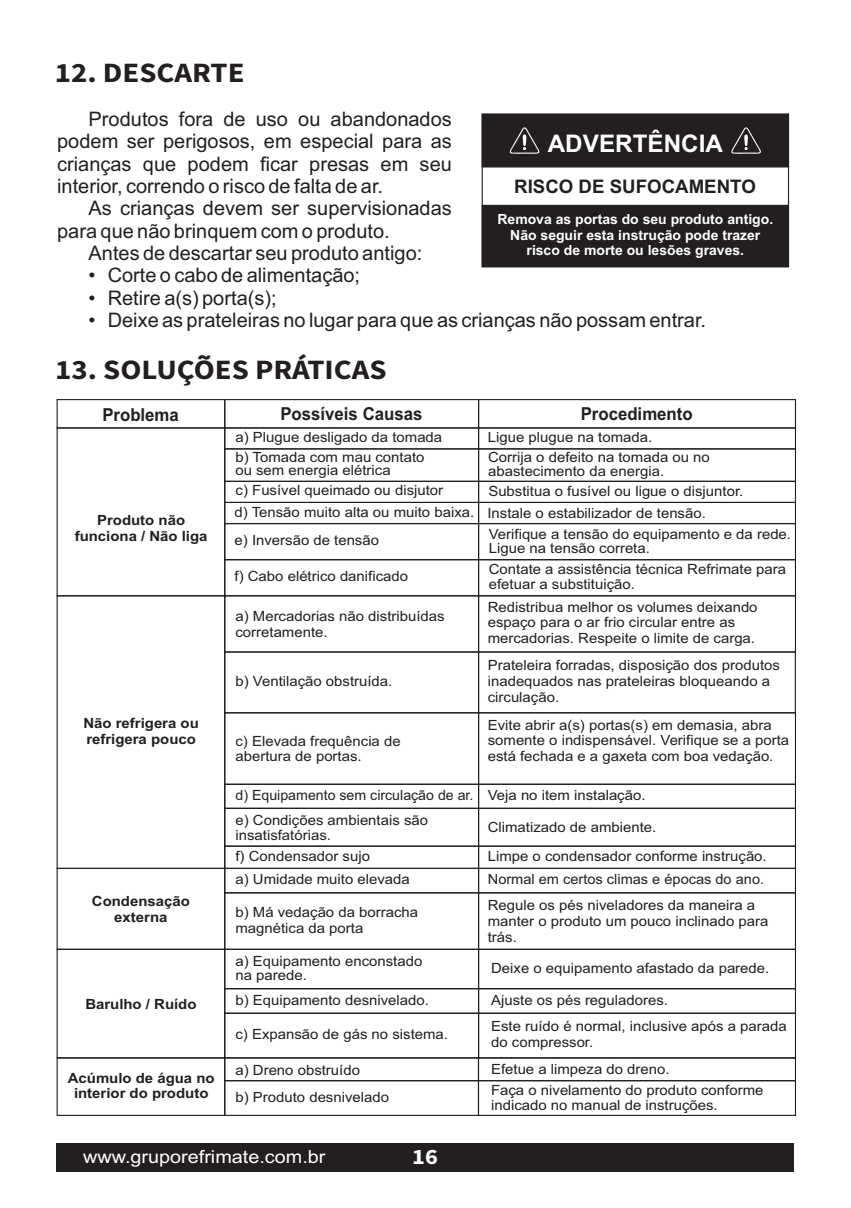
<style>
.page{position:relative;width:851px;height:1208px;background:#fff}
.page>*{position:absolute;margin:0;border:0;box-sizing:border-box;transform-origin:0 0}
.t1{font:700 28px "Source Sans Pro";color:#231f20;scale:1.1 1}
.t2{font:700 24.2px "Arial";color:#fff}
.t3{font:700 22px "Source Sans Pro";color:#fff;scale:1.1 1}
.t4{font:20px/22.4px "Arial";color:#231f20;text-align:justify}
.t5{font:700 18.6px "Arial";color:#231f20}
.t6{font:18px "Arial";color:#fff;scale:1.1 1}
.t7{font:700 17.8px "Arial";color:#231f20;scale:.94 1}
.t8{font:14px/15.8px "Arial";color:#231f20;scale:1.06 1}
.t9{font:700 14px/15.8px "Arial";color:#231f20;text-align:center;scale:1.06 1}
.t10{font:700 14px/15.6px "Arial";color:#fff;text-align:center}
.t11{font:14px/26px "Arial";color:#231f20;scale:1.04 1}
.t12{font:14px/24.6px "Arial";color:#231f20}
</style>
<div class="page">
<div style="left:57px;top:1143px;width:737px;height:28px;background:#231f20"></div>
<div style="left:57px;top:399px;width:168px;height:29px;border:1px solid #231f20"></div>
<div style="left:224px;top:399px;width:255px;height:29px;border:1px solid #231f20"></div>
<div style="left:478px;top:399px;width:317px;height:29px;border:1px solid #231f20"></div>
<div style="left:224px;top:427px;width:255px;height:22px;border:1px solid #231f20"></div>
<div style="left:224px;top:448px;width:255px;height:34px;border:1px solid #231f20"></div>
<div style="left:224px;top:481px;width:255px;height:22px;border:1px solid #231f20"></div>
<div style="left:224px;top:502px;width:255px;height:22px;border:1px solid #231f20"></div>
<div style="left:478px;top:427px;width:317px;height:22px;border:1px solid #231f20"></div>
<div style="left:478px;top:448px;width:317px;height:34px;border:1px solid #231f20"></div>
<div style="left:478px;top:481px;width:317px;height:22px;border:1px solid #231f20"></div>
<div style="left:478px;top:502px;width:317px;height:22px;border:1px solid #231f20"></div>
<div style="left:57px;top:427px;width:168px;height:169px;border:1px solid #231f20"></div>
<div style="left:224px;top:523px;width:255px;height:37px;border:1px solid #231f20"></div>
<div style="left:224px;top:559px;width:255px;height:37px;border:1px solid #231f20"></div>
<div style="left:478px;top:523px;width:317px;height:37px;border:1px solid #231f20"></div>
<div style="left:478px;top:559px;width:317px;height:37px;border:1px solid #231f20"></div>
<div style="left:224px;top:595px;width:255px;height:57px;border:1px solid #231f20"></div>
<div style="left:224px;top:651px;width:255px;height:62px;border:1px solid #231f20"></div>
<div style="left:224px;top:712px;width:255px;height:73px;border:1px solid #231f20"></div>
<div style="left:57px;top:595px;width:168px;height:274px;border:1px solid #231f20"></div>
<div style="left:224px;top:784px;width:255px;height:25px;border:1px solid #231f20"></div>
<div style="left:224px;top:807px;width:255px;height:39px;border:1px solid #231f20"></div>
<div style="left:224px;top:845px;width:255px;height:24px;border:1px solid #231f20"></div>
<div style="left:478px;top:595px;width:317px;height:57px;border:1px solid #231f20"></div>
<div style="left:478px;top:651px;width:317px;height:62px;border:1px solid #231f20"></div>
<div style="left:478px;top:712px;width:317px;height:73px;border:1px solid #231f20"></div>
<div style="left:478px;top:784px;width:317px;height:25px;border:1px solid #231f20"></div>
<div style="left:478px;top:807px;width:317px;height:39px;border:1px solid #231f20"></div>
<div style="left:478px;top:845px;width:317px;height:24px;border:1px solid #231f20"></div>
<div style="left:224px;top:868px;width:255px;height:25px;border:1px solid #231f20"></div>
<div style="left:224px;top:892px;width:255px;height:58px;border:1px solid #231f20"></div>
<div style="left:57px;top:868px;width:168px;height:82px;border:1px solid #231f20"></div>
<div style="left:224px;top:948px;width:255px;height:41px;border:1px solid #231f20"></div>
<div style="left:57px;top:948px;width:168px;height:110px;border:1px solid #231f20"></div>
<div style="left:224px;top:988px;width:255px;height:25px;border:1px solid #231f20"></div>
<div style="left:224px;top:1012px;width:255px;height:46px;border:1px solid #231f20"></div>
<div style="left:478px;top:868px;width:317px;height:25px;border:1px solid #231f20"></div>
<div style="left:478px;top:892px;width:317px;height:58px;border:1px solid #231f20"></div>
<div style="left:478px;top:948px;width:317px;height:41px;border:1px solid #231f20"></div>
<div style="left:478px;top:988px;width:317px;height:25px;border:1px solid #231f20"></div>
<div style="left:478px;top:1012px;width:317px;height:46px;border:1px solid #231f20"></div>
<div style="left:224px;top:1057px;width:255px;height:24px;border:1px solid #231f20"></div>
<div style="left:478px;top:1057px;width:317px;height:24px;border:1px solid #231f20"></div>
<div style="left:57px;top:1057px;width:168px;height:59px;border:1px solid #231f20"></div>
<div style="left:224px;top:1080px;width:255px;height:36px;border:1px solid #231f20"></div>
<div style="left:478px;top:1080px;width:317px;height:36px;border:1px solid #231f20"></div>
<div style="left:481px;top:113px;width:308px;height:55px;background:#231f20"></div>
<div style="left:481px;top:204px;width:308px;height:64px;background:#231f20"></div>
<div style="left:481px;top:114px;width:308px;height:153px;border:1px solid #231f20"></div>
<h1 class="t1" style="left:55px;top:61px;width:174px">12. DESCARTE</h1>
<h3 class="t4" style="left:57px;top:110px;width:396px;text-indent:31px">Produtos fora de uso ou abandonados podem ser perigosos, em especial para as crianças que podem ficar presas em seu interior, correndo o risco de falta de ar.</h3>
<h3 class="t4" style="left:57px;top:199px;width:396px;text-indent:31px">As crianças devem ser supervisionadas para que não brinquem com o produto.</h3>
<h3 class="t4" style="left:89px;top:244px;width:335px">Antes de descartar seu produto antigo:</h3>
<h3 class="t4" style="left:89px;top:266px;width:273px">• Corte o cabo de alimentação;</h3>
<h3 class="t4" style="left:89px;top:288px;width:189px">• Retire a(s) porta(s);</h3>
<h3 class="t4" style="left:89px;top:311px;width:619px">• Deixe as prateleiras no lugar para que as crianças não possam entrar.</h3>
<h1 class="t1" style="left:55px;top:358px;width:303px">13. SOLUÇÕES PRÁTICAS</h1>
<p class="t7" style="left:102px;top:408px;width:83px">Problema</p>
<p class="t7" style="left:280px;top:407px;width:152px">Possíveis Causas</p>
<p class="t8" style="left:235px;top:428px;width:196px;line-height:20.2px">a) Plugue desligado da tomada b) Tomada com mau contato</p>
<p class="t8" style="left:235px;top:462px;width:197px;line-height:19.8px">ou sem energia elétrica<br>c) Fusível queimado ou disjutor</p>
<p class="t8" style="left:234px;top:505px;width:227px">d) Tensão muito alta ou muito baixa.</p>
<h2 class="t2" style="left:547px;top:134px;width:177px">ADVERTÊNCIA</h2>
<h3 class="t5" style="left:514px;top:179px;width:243px">RISCO DE SUFOCAMENTO</h3>
<p class="t10" style="left:497px;top:212px;width:277px">Remova as portas do seu produto antigo.<br>Não seguir esta instrução pode trazer risco de morte ou lesões graves.</p>
<p class="t7" style="left:580px;top:407px;width:121px">Procedimento</p>
<p class="t8" style="left:487px;top:428px;width:211px;line-height:20.2px">Ligue plugue na tomada.<br>Corrija o defeito na tomada ou no</p>
<p class="t8" style="left:487px;top:461px;width:288px;line-height:21px">abastecimento da energia.<br>Substitua o fusível ou ligue o disjuntor.<br>Instale o estabilizador de tensão.<br>Verifique a tensão do equipamento e da rede.</p>
<p class="t8" style="left:488px;top:539px;width:282px;line-height:20.8px">Ligue na tensão correta.<br>Contate a assistência técnica Refrimate para</p>
<p class="t8" style="left:487px;top:573px;width:256px;line-height:23px">efetuar a substituição.<br>Redistribua melhor os volumes deixando</p>
<p class="t8" style="left:487px;top:616px;width:254px">espaço para o ar frio circular entre as mercadorias. Respeite o limite de carga.</p>
<p class="t8" style="left:487px;top:659px;width:277px">Prateleira forradas, disposição dos produtos inadequados nas prateleiras bloqueando a circulação.</p>
<p class="t8" style="left:487px;top:718px;width:286px">Evite abrir a(s) portas(s) em demasia, abra somente o indispensável. Verifique se a porta está fechada e a gaxeta com boa vedação.</p>
<p class="t8" style="left:487px;top:788px;width:150px">Veja no item instalação.</p>
<p class="t8" style="left:487px;top:814px;width:265px;line-height:28.6px">Climatizado de ambiente.<br>Limpe o condensador conforme instrução.</p>
<p class="t11" style="left:487px;top:867px;width:267px">Normal em certos climas e épocas do ano.<br>Regule os pés niveladores da maneira a</p>
<p class="t8" style="left:487px;top:914px;width:266px">manter o produto um pouco inclinado para trás.</p>
<p class="t8" style="left:491px;top:961px;width:264px">Deixe o equipamento afastado da parede.</p>
<p class="t8" style="left:491px;top:987px;width:280px;line-height:26.6px">Ajuste os pés reguladores.<br>Este ruído é normal, inclusive após a parada</p>
<p class="t8" style="left:491px;top:1030px;width:170px;line-height:26.6px">do compressor.<br>Efetue a limpeza do dreno.</p>
<p class="t8" style="left:491px;top:1083px;width:258px">Faça o nivelamento do produto conforme indicado no manual de instruções.</p>
<p class="t9" style="left:75px;top:514px;width:127px">Produto não funciona / Não liga</p>
<p class="t8" style="left:234px;top:534px;width:138px">e) Inversão de tensão</p>
<p class="t8" style="left:234px;top:570px;width:165px">f) Cabo elétrico danificado</p>
<p class="t8" style="left:235px;top:609px;width:199px">a) Mercadorias não distribuídas corretamente.</p>
<p class="t8" style="left:235px;top:674px;width:149px">b) Ventilação obstruída.</p>
<p class="t9" style="left:83px;top:716px;width:110px;text-align:left">Não refrigera ou refrigera pouco</p>
<p class="t8" style="left:235px;top:734px;width:157px">c) Elevada frequência de abertura de portas.</p>
<p class="t12" style="left:235px;top:784px;width:239px">d) Equipamento sem circulação de ar. e) Condições ambientais são</p>
<p class="t8" style="left:235px;top:826px;width:128px;line-height:20.6px">insatisfatórias.<br>f) Condensador sujo</p>
<p class="t8" style="left:235px;top:872px;width:166px">a) Umidade muito elevada</p>
<p class="t8" style="left:235px;top:905px;width:174px">b) Má vedação da borracha magnética da porta</p>
<p class="t9" style="left:92px;top:894px;width:94px">Condensação externa</p>
<p class="t8" style="left:235px;top:955px;width:178px;line-height:13.6px">a) Equipamento enconstado na parede.</p>
<p class="t9" style="left:85px;top:997px;width:106px">Barulho / Ruído</p>
<p class="t8" style="left:235px;top:993px;width:184px">b) Equipamento desnivelado.</p>
<p class="t8" style="left:235px;top:1027px;width:202px">c) Expansão de gás no sistema.</p>
<p class="t8" style="left:235px;top:1063px;width:119px">a) Dreno obstruído</p>
<p class="t9" style="left:68px;top:1071px;width:140px">Acúmulo de água no interior do produto</p>
<p class="t8" style="left:235px;top:1090px;width:146px">b) Produto desnivelado</p>
<p class="t6" style="left:83px;top:1150px;width:222px">www.gruporefrimate.com.br</p>
<h3 class="t3" style="left:412px;top:1148px;width:25px">16</h3>
</div>
